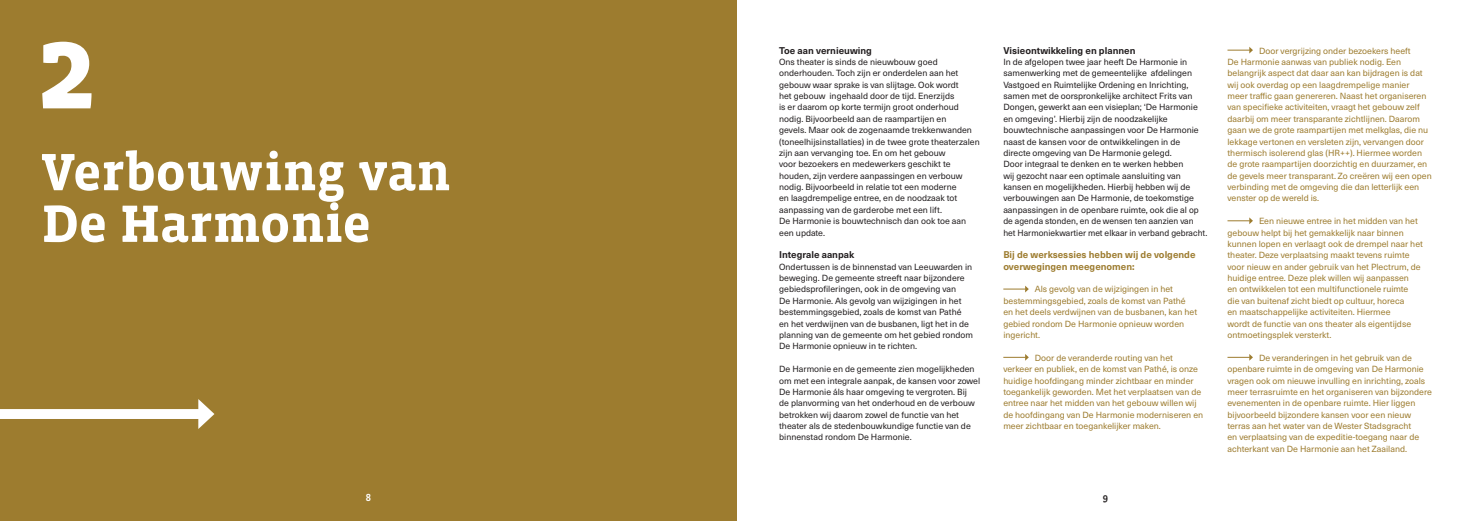
<style>
.page{position:relative;width:1474px;height:521px;background:#fff}
.page>*{position:absolute;margin:0;border:0;box-sizing:border-box;transform-origin:0 0}
.t1{font:700 120.23px "Vista Slab OTCE";color:#fff}
.t2{font:700 53.73px "Vista Slab OTCE";color:#fff}
.t3{font:500 10.5px "Vista Slab OTCE";color:#231f20}
.t4{font:500 10.5px "Vista Slab OTCE";color:#fff}
.t5{font:700 9.62px "Neue Haas Unica W1 G";color:#231f20}
.t6{font:700 9.62px/11.4px "Neue Haas Unica W1 G";color:#9d7c2f}
.t7{font:8.75px/11.4px "Neue Haas Unica W1 G";color:#231f20}
.t8{font:8.75px/11.4px "Neue Haas Unica W1 G";color:#9d7c2f}
</style>
<div class="page">
<div style="left:0;top:0;width:737px;height:521px;background:#9d7c2f"></div>
<svg style="left:1003px;top:354px;width:25px;height:7px"></svg>
<svg style="left:1003px;top:286px;width:25px;height:6px"></svg>
<svg style="left:1227px;top:47px;width:25px;height:7px"></svg>
<svg style="left:1227px;top:217px;width:25px;height:7px"></svg>
<svg style="left:1227px;top:354px;width:25px;height:7px"></svg>
<div style="left:0;top:409px;width:204px;height:10px;background:#fff"></div>
<svg style="left:198px;top:399px;width:16px;height:30px"></svg>
<p class="t1" style="left:36px;top:-1px;width:62px">2</p>
<p class="t2" style="left:42px;top:141px;width:410px">Verbouwing van</p>
<p class="t2" style="left:42px;top:193px;width:330px">De Harmonie</p>
<p class="t4" style="left:366px;top:492px;width:7px">8</p>
<p class="t5" style="left:779px;top:43px;width:94px">Toe aan vernieuwing</p>
<p class="t7" style="left:779px;top:56px;width:202px">Ons theater is sinds de nieuwbouw goed onderhouden. Toch zijn er onderdelen aan het gebouw waar sprake is van slijtage. Ook wordt<br>het gebouw ingehaald door de tijd. Enerzijds<br>is er daarom op korte termijn groot onderhoud nodig. Bijvoorbeeld aan de raampartijen en<br>gevels. Maar ook de zogenaamde trekkenwanden (toneelhijsinstallaties) in de twee grote theaterzalen zijn aan vervanging toe. En om het gebouw<br>voor bezoekers en medewerkers geschikt te houden, zijn verdere aanpassingen en verbouw nodig. Bijvoorbeeld in relatie tot een moderne<br>en laagdrempelige entree, en de noodzaak tot aanpassing van de garderobe met een lift.<br>De Harmonie is bouwtechnisch dan ook toe aan een update.</p>
<p class="t5" style="left:779px;top:248px;width:77px">Integrale aanpak</p>
<p class="t7" style="left:779px;top:260px;width:195px">Ondertussen is de binnenstad van Leeuwarden in beweging. De gemeente streeft naar bijzondere gebiedsprofileringen, ook in de omgeving van<br>De Harmonie. Als gevolg van wijzigingen in het bestemmingsgebied, zoals de komst van Pathé en het verdwijnen van de busbanen, ligt het in de planning van de gemeente om het gebied rondom De Harmonie opnieuw in te richten.</p>
<p class="t7" style="left:779px;top:363px;width:202px">De Harmonie en de gemeente zien mogelijkheden om met een integrale aanpak, de kansen voor zowel De Harmonie áls haar omgeving te vergroten. Bij<br>de planvorming van het onderhoud en de verbouw betrokken wij daarom zowel de functie van het theater als de stedenbouwkundige functie van de binnenstad rondom De Harmonie.</p>
<p class="t5" style="left:1003px;top:43px;width:134px">Visieontwikkeling en plannen</p>
<p class="t7" style="left:1003px;top:56px;width:205px">In de afgelopen twee jaar heeft De Harmonie in samenwerking met de gemeentelijke afdelingen Vastgoed en Ruimtelijke Ordening en Inrichting, samen met de oorspronkelijke architect Frits van Dongen, gewerkt aan een visieplan; ‘De Harmonie en omgeving’. Hierbij zijn de noodzakelijke bouwtechnische aanpassingen voor De Harmonie naast de kansen voor de ontwikkelingen in de directe omgeving van De Harmonie gelegd.<br>Door integraal te denken en te werken hebben<br>wij gezocht naar een optimale aansluiting van kansen en mogelijkheden. Hierbij hebben wij de verbouwingen aan De Harmonie, de toekomstige aanpassingen in de openbare ruimte, ook die al op de agenda stonden, en de wensen ten aanzien van het Harmoniekwartier met elkaar in verband gebracht.</p>
<p class="t6" style="left:1003px;top:249px;width:194px">Bij de werksessies hebben wij de volgende overwegingen meegenomen:</p>
<p class="t8" style="left:1003px;top:283px;width:195px;text-indent:32px">Als gevolg van de wijzigingen in het bestemmingsgebied, zoals de komst van Pathé en het deels verdwijnen van de busbanen, kan het gebied rondom De Harmonie opnieuw worden ingericht.</p>
<p class="t8" style="left:1003px;top:351px;width:201px;text-indent:32px">Door de veranderde routing van het verkeer en publiek, en de komst van Pathé, is onze huidige hoofdingang minder zichtbaar en minder toegankelijk geworden. Met het verplaatsen van de entree naar het midden van het gebouw willen wij de hoofdingang van De Harmonie moderniseren en meer zichtbaar en toegankelijker maken.</p>
<p class="t3" style="left:1102px;top:492px;width:7px">9</p>
<p class="t8" style="left:1227px;top:44px;width:206px;text-indent:32px">Door vergrijzing onder bezoekers heeft<br>De Harmonie aanwas van publiek nodig. Een belangrijk aspect dat daar aan kan bijdragen is dat wij ook overdag op een laagdrempelige manier meer traffic gaan genereren. Naast het organiseren van specifieke activiteiten, vraagt het gebouw zelf daarbij om meer transparante zichtlijnen. Daarom gaan we de grote raampartijen met melkglas, die nu lekkage vertonen en versleten zijn, vervangen door thermisch isolerend glas (HR++). Hiermee worden de grote raampartijen doorzichtig en duurzamer, en de gevels meer transparant. Zo creëren wij een open verbinding met de omgeving die dan letterlijk een venster op de wereld is.</p>
<p class="t8" style="left:1227px;top:215px;width:197px;text-indent:32px">Een nieuwe entree in het midden van het gebouw helpt bij het gemakkelijk naar binnen kunnen lopen en verlaagt ook de drempel naar het theater. Deze verplaatsing maakt tevens ruimte voor nieuw en ander gebruik van het Plectrum, de huidige entree. Deze plek willen wij aanpassen<br>en ontwikkelen tot een multifunctionele ruimte<br>die van buitenaf zicht biedt op cultuur, horeca<br>en maatschappelijke activiteiten. Hiermee<br>wordt de functie van ons theater als eigentijdse ontmoetingsplek versterkt.</p>
<p class="t8" style="left:1227px;top:351px;width:206px;text-indent:32px">De veranderingen in het gebruik van de openbare ruimte in de omgeving van De Harmonie vragen ook om nieuwe invulling en inrichting, zoals meer terrasruimte en het organiseren van bijzondere evenementen in de openbare ruimte. Hier liggen bijvoorbeeld bijzondere kansen voor een nieuw terras aan het water van de Wester Stadsgracht<br>en verplaatsing van de expeditie-toegang naar de achterkant van De Harmonie aan het Zaailand.</p>
</div>
